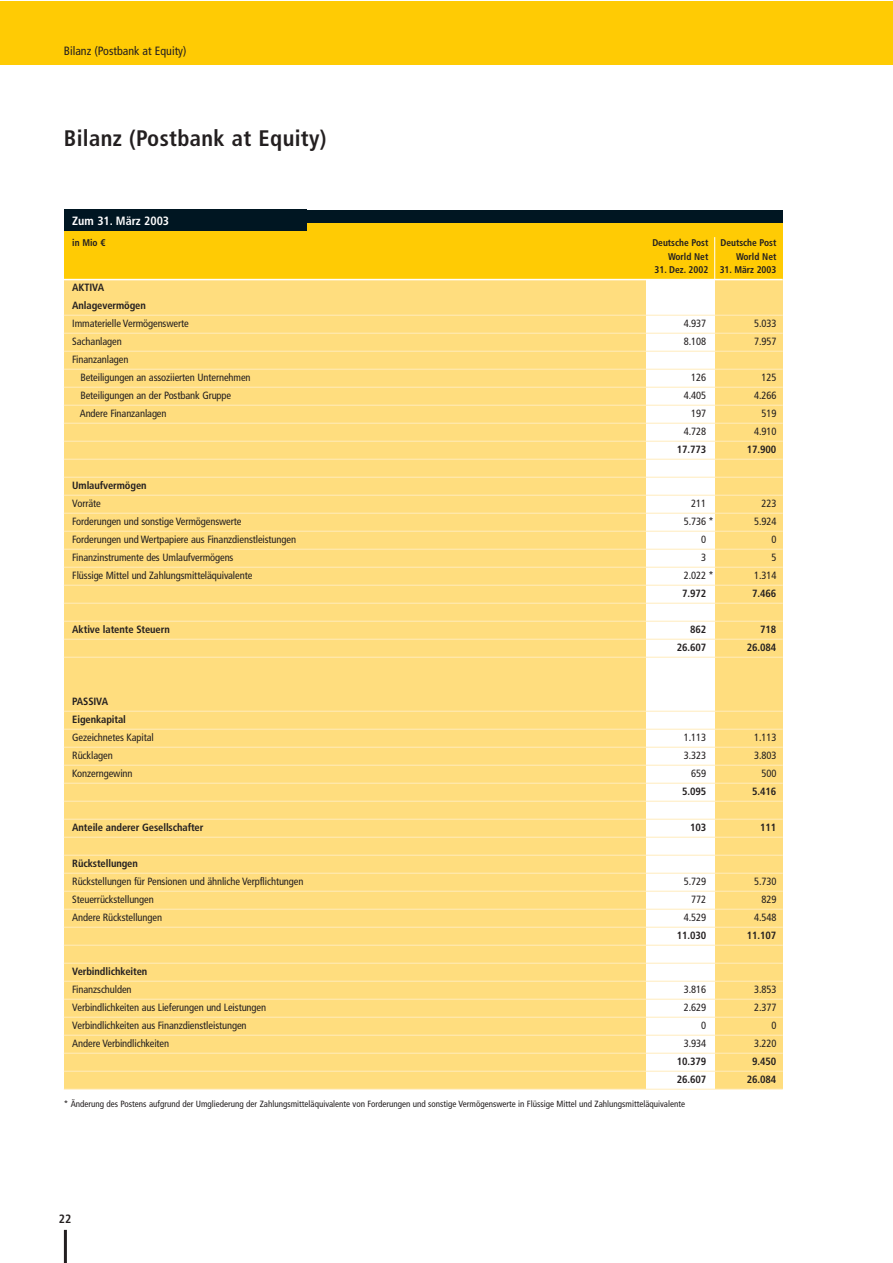
<style>
.page{position:relative;width:893px;height:1263px;background:#fff}
.page>*{position:absolute;margin:0;border:0;box-sizing:border-box;transform-origin:0 0}
.t1{font:700 condensed 22.5px "Frutiger LT";letter-spacing:.015em;color:#231f20}
.t2{font:condensed 12px "Frutiger LT";color:#231f20}
.t3{font:700 condensed 12px "Frutiger LT";color:#fff}
.t4{font:700 condensed 12px "Frutiger LT";color:#231f20}
.t5{font:condensed 10.5px/18px "Frutiger LT";letter-spacing:-.01em;color:#231f20}
.t6{font:700 condensed 10.5px/18px "Frutiger LT";letter-spacing:-.01em;color:#231f20}
.t7{font:700 condensed 9.75px/13.5px "Frutiger LT";color:#231f20}
.t8{font:condensed 9px "Frutiger LT";color:#231f20}
</style>
<div class="page">
<div style="left:0;top:2px;width:892px;height:63px;background:#ffcb04"></div>
<hr style="left:64px;top:1230px;width:3px;height:33px;background:#231f20">
<div style="left:64px;top:280px;width:718px;height:809px;background:#ffdd7e"></div>
<div style="left:64px;top:221px;width:718px;height:58px;background:#ffcb04"></div>
<hr style="left:714px;top:237px;width:1px;height:43px;background:#fff">
<div style="left:646px;top:280px;width:68px;height:811px;background:#fff"></div>
<div style="left:64px;top:210px;width:718px;height:13px;background:#001622"></div>
<div style="left:64px;top:210px;width:242px;height:21px;background:#001622"></div>
<hr style="left:64px;top:315px;width:718px;height:1px;background:#ffecbc">
<hr style="left:64px;top:333px;width:718px;height:1px;background:#ffecbc">
<hr style="left:64px;top:351px;width:718px;height:1px;background:#ffecbc">
<hr style="left:64px;top:369px;width:718px;height:1px;background:#ffecbc">
<hr style="left:64px;top:387px;width:718px;height:1px;background:#ffecbc">
<hr style="left:64px;top:405px;width:718px;height:1px;background:#ffecbc">
<hr style="left:64px;top:423px;width:718px;height:1px;background:#ffecbc">
<hr style="left:64px;top:441px;width:718px;height:1px;background:#ffecbc">
<hr style="left:64px;top:459px;width:718px;height:1px;background:#ffecbc">
<hr style="left:64px;top:477px;width:718px;height:1px;background:#ffecbc">
<hr style="left:64px;top:495px;width:718px;height:1px;background:#ffecbc">
<hr style="left:64px;top:513px;width:718px;height:1px;background:#ffecbc">
<hr style="left:64px;top:531px;width:718px;height:1px;background:#ffecbc">
<hr style="left:64px;top:549px;width:718px;height:1px;background:#ffecbc">
<hr style="left:64px;top:567px;width:718px;height:1px;background:#ffecbc">
<hr style="left:64px;top:585px;width:718px;height:1px;background:#ffecbc">
<hr style="left:64px;top:603px;width:718px;height:1px;background:#ffecbc">
<hr style="left:64px;top:621px;width:718px;height:1px;background:#ffecbc">
<hr style="left:64px;top:639px;width:718px;height:1px;background:#ffecbc">
<hr style="left:64px;top:657px;width:718px;height:1px;background:#ffecbc">
<hr style="left:64px;top:711px;width:718px;height:1px;background:#ffecbc">
<hr style="left:64px;top:729px;width:718px;height:1px;background:#ffecbc">
<hr style="left:64px;top:747px;width:718px;height:1px;background:#ffecbc">
<hr style="left:64px;top:765px;width:718px;height:1px;background:#ffecbc">
<hr style="left:64px;top:783px;width:718px;height:1px;background:#ffecbc">
<hr style="left:64px;top:801px;width:718px;height:1px;background:#ffecbc">
<hr style="left:64px;top:819px;width:718px;height:1px;background:#ffecbc">
<hr style="left:64px;top:837px;width:718px;height:1px;background:#ffecbc">
<hr style="left:64px;top:855px;width:718px;height:1px;background:#ffecbc">
<hr style="left:64px;top:873px;width:718px;height:1px;background:#ffecbc">
<hr style="left:64px;top:891px;width:718px;height:1px;background:#ffecbc">
<hr style="left:64px;top:909px;width:718px;height:1px;background:#ffecbc">
<hr style="left:64px;top:927px;width:718px;height:1px;background:#ffecbc">
<hr style="left:64px;top:945px;width:718px;height:1px;background:#ffecbc">
<hr style="left:64px;top:963px;width:718px;height:1px;background:#ffecbc">
<hr style="left:64px;top:981px;width:718px;height:1px;background:#ffecbc">
<hr style="left:64px;top:999px;width:718px;height:1px;background:#ffecbc">
<hr style="left:64px;top:1017px;width:718px;height:1px;background:#ffecbc">
<hr style="left:64px;top:1035px;width:718px;height:1px;background:#ffecbc">
<hr style="left:64px;top:1053px;width:718px;height:1px;background:#ffecbc">
<hr style="left:64px;top:1071px;width:718px;height:1px;background:#ffecbc">
<hr style="left:64px;top:1089px;width:718px;height:1px;background:#ffecbc">
<p class="t2" style="left:64px;top:46px;width:124px">Bilanz (Postbank at Equity)</p>
<h1 class="t1" style="left:64px;top:130px;width:264px">Bilanz (Postbank at Equity)</h1>
<p class="t3" style="left:72px;top:216px;width:98px">Zum 31. März 2003</p>
<p class="t7" style="left:72px;top:237px;width:34px">in Mio €</p>
<p class="t7" style="left:668px;top:237px;width:110px;text-indent:-16px">Deutsche Post Deutsche Post<br>World Net</p>
<p class="t7" style="left:736px;top:251px;width:42px">World Net</p>
<p class="t7" style="left:654px;top:264px;width:123px">31. Dez. 2002 31. März 2003</p>
<p class="t6" style="left:72px;top:280px;width:75px">AKTIVA<br>Anlagevermögen</p>
<p class="t5" style="left:72px;top:316px;width:118px">Immaterielle Vermögenswerte</p>
<p class="t5" style="left:684px;top:316px;width:24px">4.937</p>
<p class="t5" style="left:754px;top:316px;width:24px">5.033</p>
<p class="t5" style="left:72px;top:334px;width:51px">Sachanlagen</p>
<p class="t5" style="left:684px;top:334px;width:24px">8.108</p>
<p class="t5" style="left:754px;top:334px;width:24px">7.957</p>
<p class="t5" style="left:80px;top:352px;width:172px;text-indent:-8px">Finanzanlagen<br>Beteiligungen an assoziierten Unternehmen</p>
<p class="t5" style="left:691px;top:370px;width:16px">126</p>
<p class="t5" style="left:761px;top:370px;width:16px">125</p>
<p class="t5" style="left:80px;top:388px;width:152px">Beteiligungen an der Postbank Gruppe</p>
<p class="t5" style="left:684px;top:388px;width:24px">4.405</p>
<p class="t5" style="left:754px;top:388px;width:24px">4.266</p>
<p class="t5" style="left:80px;top:406px;width:88px">Andere Finanzanlagen</p>
<p class="t5" style="left:691px;top:406px;width:16px">197</p>
<p class="t5" style="left:761px;top:406px;width:16px">519</p>
<p class="t5" style="left:684px;top:424px;width:24px">4.728</p>
<p class="t5" style="left:754px;top:424px;width:24px">4.910</p>
<p class="t6" style="left:676px;top:442px;width:31px">17.773</p>
<p class="t6" style="left:746px;top:442px;width:31px">17.900</p>
<p class="t6" style="left:72px;top:478px;width:76px">Umlaufvermögen</p>
<p class="t5" style="left:72px;top:496px;width:30px">Vorräte</p>
<p class="t5" style="left:691px;top:496px;width:16px">211</p>
<p class="t5" style="left:761px;top:496px;width:16px">223</p>
<p class="t5" style="left:72px;top:514px;width:171px">Forderungen und sonstige Vermögenswerte</p>
<p class="t5" style="left:684px;top:514px;width:31px">5.736 *</p>
<p class="t5" style="left:754px;top:514px;width:24px">5.924</p>
<p class="t5" style="left:72px;top:532px;width:225px">Forderungen und Wertpapiere aus Finanzdienstleistungen</p>
<p class="t5" style="left:701px;top:532px;width:7px">0</p>
<p class="t5" style="left:771px;top:532px;width:7px">0</p>
<p class="t5" style="left:72px;top:550px;width:163px">Finanzinstrumente des Umlaufvermögens</p>
<p class="t5" style="left:701px;top:550px;width:7px">3</p>
<p class="t5" style="left:771px;top:550px;width:7px">5</p>
<p class="t5" style="left:72px;top:568px;width:182px">Flüssige Mittel und Zahlungsmitteläquivalente</p>
<p class="t5" style="left:684px;top:568px;width:31px">2.022 *</p>
<p class="t5" style="left:754px;top:568px;width:24px">1.314</p>
<p class="t6" style="left:682px;top:586px;width:26px">7.972</p>
<p class="t6" style="left:752px;top:586px;width:26px">7.466</p>
<p class="t6" style="left:72px;top:622px;width:99px">Aktive latente Steuern</p>
<p class="t6" style="left:690px;top:622px;width:18px">862</p>
<p class="t6" style="left:760px;top:622px;width:18px">718</p>
<p class="t6" style="left:676px;top:640px;width:31px">26.607</p>
<p class="t6" style="left:746px;top:640px;width:31px">26.084</p>
<p class="t6" style="left:72px;top:694px;width:55px">PASSIVA<br>Eigenkapital</p>
<p class="t5" style="left:72px;top:730px;width:83px">Gezeichnetes Kapital</p>
<p class="t5" style="left:684px;top:730px;width:24px">1.113</p>
<p class="t5" style="left:754px;top:730px;width:24px">1.113</p>
<p class="t5" style="left:72px;top:748px;width:42px">Rücklagen</p>
<p class="t5" style="left:684px;top:748px;width:24px">3.323</p>
<p class="t5" style="left:754px;top:748px;width:24px">3.803</p>
<p class="t5" style="left:72px;top:766px;width:62px">Konzerngewinn</p>
<p class="t5" style="left:691px;top:766px;width:16px">659</p>
<p class="t5" style="left:761px;top:766px;width:16px">500</p>
<p class="t6" style="left:682px;top:784px;width:26px">5.095</p>
<p class="t6" style="left:752px;top:784px;width:26px">5.416</p>
<p class="t6" style="left:72px;top:820px;width:133px">Anteile anderer Gesellschafter</p>
<p class="t6" style="left:690px;top:820px;width:18px">103</p>
<p class="t6" style="left:760px;top:820px;width:18px">111</p>
<p class="t6" style="left:72px;top:856px;width:67px">Rückstellungen</p>
<p class="t5" style="left:72px;top:874px;width:233px">Rückstellungen für Pensionen und ähnliche Verpflichtungen</p>
<p class="t5" style="left:684px;top:874px;width:24px">5.729</p>
<p class="t5" style="left:754px;top:874px;width:24px">5.730</p>
<p class="t5" style="left:72px;top:892px;width:83px">Steuerrückstellungen</p>
<p class="t5" style="left:691px;top:892px;width:16px">772</p>
<p class="t5" style="left:761px;top:892px;width:16px">829</p>
<p class="t5" style="left:72px;top:910px;width:91px">Andere Rückstellungen</p>
<p class="t5" style="left:684px;top:910px;width:24px">4.529</p>
<p class="t5" style="left:754px;top:910px;width:24px">4.548</p>
<p class="t6" style="left:676px;top:928px;width:31px">11.030</p>
<p class="t6" style="left:746px;top:928px;width:31px">11.107</p>
<p class="t6" style="left:72px;top:964px;width:77px">Verbindlichkeiten</p>
<p class="t5" style="left:72px;top:982px;width:61px">Finanzschulden</p>
<p class="t5" style="left:684px;top:982px;width:24px">3.816</p>
<p class="t5" style="left:754px;top:982px;width:24px">3.853</p>
<p class="t5" style="left:72px;top:1000px;width:195px">Verbindlichkeiten aus Lieferungen und Leistungen</p>
<p class="t5" style="left:684px;top:1000px;width:24px">2.629</p>
<p class="t5" style="left:754px;top:1000px;width:24px">2.377</p>
<p class="t5" style="left:72px;top:1018px;width:176px">Verbindlichkeiten aus Finanzdienstleistungen</p>
<p class="t5" style="left:701px;top:1018px;width:7px">0</p>
<p class="t5" style="left:771px;top:1018px;width:7px">0</p>
<p class="t5" style="left:72px;top:1036px;width:98px">Andere Verbindlichkeiten</p>
<p class="t5" style="left:684px;top:1036px;width:24px">3.934</p>
<p class="t5" style="left:754px;top:1036px;width:24px">3.220</p>
<p class="t6" style="left:676px;top:1054px;width:31px">10.379</p>
<p class="t6" style="left:752px;top:1054px;width:26px">9.450</p>
<p class="t6" style="left:676px;top:1072px;width:31px">26.607</p>
<p class="t6" style="left:746px;top:1072px;width:31px">26.084</p>
<p class="t8" style="left:64px;top:1101px;width:622px">* Änderung des Postens aufgrund der Umgliederung der Zahlungsmitteläquivalente von Forderungen und sonstige Vermögenswerte in Flüssige Mittel und Zahlungsmitteläquivalente</p>
<p class="t4" style="left:59px;top:1215px;width:14px">22</p>
</div>
